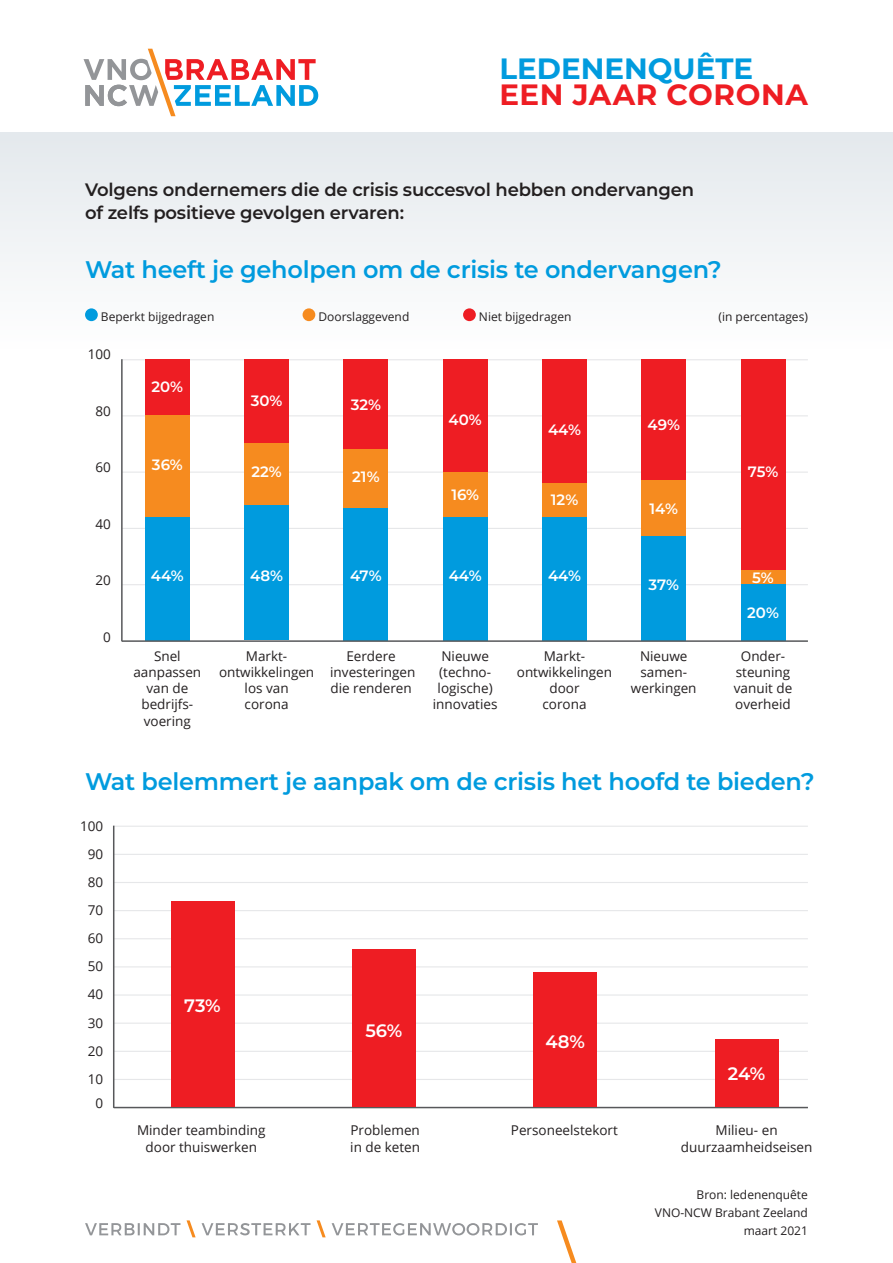
<style>
.page{position:relative;width:893px;height:1263px;background:#fff}
.page>*{position:absolute;margin:0;border:0;box-sizing:border-box;transform-origin:0 0}
.t1{font:700 29.4px "Montserrat";letter-spacing:.02em;color:#ee1d23}
.t2{font:700 29.4px "Montserrat";color:#009bde}
.t3{font:600 24px "Montserrat";letter-spacing:-.01em;color:#009bde}
.t4{font:600 18px/22.5px "Montserrat";letter-spacing:-.01em;color:#231f20}
.t5{font:600 18px "Montserrat";letter-spacing:-.005em;color:#fff}
.t6{font:600 15px "Montserrat";color:#fff}
.t7{font:13.5px/16.2px "Open Sans";color:#231f20;text-align:center}
.t8{font:12px/18px "Open Sans";color:#231f20;text-align:right}
</style>
<div class="page">
<svg style="left:557px;top:1220px;width:19px;height:43px"></svg>
<div style="left:0;top:132px;width:893px;height:217px;background:linear-gradient(to right,#f1f3f5,#f1f3f5)"></div>
<svg style="left:84px;top:49px;width:234px;height:67px"></svg>
<svg style="left:85px;top:1220px;width:453px;height:17px"></svg>
<hr style="left:114px;top:1079px;width:694px;height:1px;background:#e6e7e9">
<hr style="left:114px;top:1051px;width:694px;height:1px;background:#e6e7e9">
<hr style="left:114px;top:1022px;width:694px;height:2px;background:#e6e7e9">
<hr style="left:114px;top:994px;width:694px;height:1px;background:#e6e7e9">
<hr style="left:114px;top:966px;width:694px;height:1px;background:#e6e7e9">
<hr style="left:114px;top:882px;width:694px;height:1px;background:#e6e7e9">
<hr style="left:114px;top:938px;width:694px;height:1px;background:#e6e7e9">
<hr style="left:114px;top:854px;width:694px;height:1px;background:#e6e7e9">
<hr style="left:114px;top:910px;width:694px;height:1px;background:#e6e7e9">
<hr style="left:114px;top:826px;width:694px;height:1px;background:#e6e7e9">
<hr style="left:114px;top:1107px;width:694px;height:1px;background:#57585a">
<hr style="left:113px;top:826px;width:1px;height:282px;background:#57585a">
<div style="left:171px;top:901px;width:63px;height:206px;background:#ee1d23"></div>
<div style="left:352px;top:949px;width:64px;height:158px;background:#ee1d23"></div>
<div style="left:533px;top:972px;width:64px;height:135px;background:#ee1d23"></div>
<div style="left:715px;top:1039px;width:63px;height:68px;background:#ee1d23"></div>
<div style="left:85px;top:308px;width:13px;height:13px;background:#009bde;border-radius:50%"></div>
<div style="left:303px;top:308px;width:12px;height:13px;background:#f68b1f;border-radius:50%"></div>
<div style="left:463px;top:308px;width:13px;height:13px;background:#ee1d23;border-radius:50%"></div>
<hr style="left:122px;top:584px;width:686px;height:1px;background:#e6e7e9">
<hr style="left:122px;top:528px;width:686px;height:1px;background:#e6e7e9">
<hr style="left:122px;top:472px;width:686px;height:1px;background:#e6e7e9">
<hr style="left:122px;top:415px;width:686px;height:1px;background:#e6e7e9">
<hr style="left:122px;top:359px;width:686px;height:1px;background:#e6e7e9">
<hr style="left:121px;top:359px;width:2px;height:282px;background:#57585a">
<div style="left:145px;top:359px;width:45px;height:56px;background:#ee1d23"></div>
<div style="left:145px;top:415px;width:45px;height:102px;background:#f68b1f"></div>
<div style="left:145px;top:517px;width:45px;height:123px;background:#009bde"></div>
<div style="left:244px;top:359px;width:45px;height:85px;background:#ee1d23"></div>
<div style="left:244px;top:444px;width:45px;height:61px;background:#f68b1f"></div>
<div style="left:244px;top:505px;width:45px;height:135px;background:#009bde"></div>
<div style="left:343px;top:359px;width:45px;height:90px;background:#ee1d23"></div>
<div style="left:343px;top:449px;width:45px;height:59px;background:#f68b1f"></div>
<div style="left:343px;top:508px;width:45px;height:132px;background:#009bde"></div>
<div style="left:443px;top:359px;width:45px;height:113px;background:#ee1d23"></div>
<div style="left:443px;top:472px;width:45px;height:45px;background:#f68b1f"></div>
<div style="left:443px;top:517px;width:45px;height:123px;background:#009bde"></div>
<div style="left:542px;top:359px;width:45px;height:124px;background:#ee1d23"></div>
<div style="left:542px;top:483px;width:45px;height:34px;background:#f68b1f"></div>
<div style="left:542px;top:517px;width:45px;height:123px;background:#009bde"></div>
<div style="left:641px;top:359px;width:45px;height:121px;background:#ee1d23"></div>
<div style="left:641px;top:480px;width:45px;height:56px;background:#f68b1f"></div>
<div style="left:641px;top:536px;width:45px;height:104px;background:#009bde"></div>
<div style="left:741px;top:359px;width:44px;height:211px;background:#ee1d23"></div>
<div style="left:741px;top:570px;width:44px;height:14px;background:#f68b1f"></div>
<div style="left:741px;top:584px;width:44px;height:56px;background:#009bde"></div>
<hr style="left:122px;top:640px;width:686px;height:2px;background:#57585a">
<p class="t2" style="left:499px;top:48px;width:255px">LEDENENQUÊTE</p>
<p class="t1" style="left:499px;top:74px;width:310px">EEN JAAR CORONA</p>
<p class="t4" style="left:85px;top:178px;width:611px">Volgens ondernemers die de crisis succesvol hebben ondervangen of zelfs positieve gevolgen ervaren:</p>
<p class="t3" style="left:85px;top:253px;width:638px">Wat heeft je geholpen om de crisis te ondervangen?</p>
<p class="t8" style="left:101px;top:307px;width:115px">Beperkt bijgedragen</p>
<p class="t8" style="left:318px;top:307px;width:92px">Doorslaggevend</p>
<p class="t8" style="left:479px;top:307px;width:94px">Niet bijgedragen</p>
<p class="t8" style="left:719px;top:307px;width:91px">(in percentages)</p>
<p class="t7" style="left:88px;top:346px;width:25px">100</p>
<p class="t7" style="left:96px;top:402px;width:17px">80</p>
<p class="t7" style="left:96px;top:459px;width:17px">60</p>
<p class="t7" style="left:96px;top:515px;width:17px">40</p>
<p class="t7" style="left:96px;top:572px;width:17px">20</p>
<p class="t7" style="left:103px;top:628px;width:9px">0</p>
<p class="t6" style="left:152px;top:376px;width:33px">20%</p>
<p class="t6" style="left:152px;top:454px;width:32px">36%</p>
<p class="t6" style="left:151px;top:565px;width:34px">44%</p>
<p class="t6" style="left:251px;top:390px;width:33px">30%</p>
<p class="t6" style="left:251px;top:461px;width:32px">22%</p>
<p class="t6" style="left:250px;top:565px;width:34px">48%</p>
<p class="t6" style="left:351px;top:394px;width:32px">32%</p>
<p class="t6" style="left:352px;top:466px;width:29px">21%</p>
<p class="t6" style="left:350px;top:565px;width:33px">47%</p>
<p class="t6" style="left:449px;top:409px;width:35px">40%</p>
<p class="t6" style="left:548px;top:419px;width:34px">44%</p>
<p class="t6" style="left:648px;top:414px;width:34px">49%</p>
<p class="t6" style="left:451px;top:484px;width:29px">16%</p>
<p class="t6" style="left:551px;top:489px;width:29px">12%</p>
<p class="t6" style="left:650px;top:498px;width:30px">14%</p>
<p class="t6" style="left:449px;top:565px;width:34px">44%</p>
<p class="t6" style="left:548px;top:565px;width:34px">44%</p>
<p class="t6" style="left:648px;top:574px;width:32px">37%</p>
<p class="t7" style="left:154px;top:647px;width:28px">Snel</p>
<p class="t7" style="left:133px;top:664px;width:69px">aanpassen</p>
<p class="t7" style="left:146px;top:680px;width:43px">van de</p>
<p class="t7" style="left:141px;top:696px;width:53px">bedrijfs-</p>
<p class="t7" style="left:144px;top:712px;width:49px">voering</p>
<p class="t7" style="left:246px;top:647px;width:43px">Markt-</p>
<p class="t7" style="left:219px;top:664px;width:97px">ontwikkelingen</p>
<p class="t7" style="left:245px;top:680px;width:46px">los van</p>
<p class="t7" style="left:245px;top:696px;width:46px">corona</p>
<p class="t7" style="left:346px;top:647px;width:51px">Eerdere</p>
<p class="t7" style="left:330px;top:664px;width:87px">investeringen</p>
<p class="t7" style="left:330px;top:680px;width:83px">die renderen</p>
<p class="t7" style="left:441px;top:647px;width:49px">Nieuwe</p>
<p class="t7" style="left:439px;top:664px;width:53px">(techno-</p>
<p class="t7" style="left:438px;top:680px;width:57px">logische)</p>
<p class="t7" style="left:433px;top:696px;width:66px">innovaties</p>
<p class="t7" style="left:544px;top:647px;width:43px">Markt-</p>
<p class="t7" style="left:517px;top:664px;width:97px">ontwikkelingen</p>
<p class="t7" style="left:549px;top:680px;width:32px">door</p>
<p class="t7" style="left:542px;top:696px;width:46px">corona</p>
<p class="t7" style="left:640px;top:647px;width:49px;text-align:left">Nieuwe samen-</p>
<p class="t7" style="left:631px;top:680px;width:67px">werkingen</p>
<p class="t6" style="left:748px;top:461px;width:32px">75%</p>
<p class="t6" style="left:752px;top:567px;width:23px">5%</p>
<p class="t6" style="left:747px;top:602px;width:33px">20%</p>
<p class="t7" style="left:741px;top:647px;width:46px">Onder-</p>
<p class="t7" style="left:734px;top:664px;width:60px;text-align:left">steuning vanuit de</p>
<p class="t7" style="left:735px;top:696px;width:57px">overheid</p>
<p class="t3" style="left:85px;top:764px;width:731px">Wat belemmert je aanpak om de crisis het hoofd te bieden?</p>
<p class="t7" style="left:80px;top:817px;width:25px">100</p>
<p class="t7" style="left:88px;top:845px;width:17px">90</p>
<p class="t7" style="left:88px;top:874px;width:17px">80</p>
<p class="t7" style="left:88px;top:902px;width:17px">70</p>
<p class="t7" style="left:88px;top:930px;width:17px">60</p>
<p class="t7" style="left:88px;top:958px;width:17px">50</p>
<p class="t7" style="left:88px;top:986px;width:17px">40</p>
<p class="t7" style="left:88px;top:1014px;width:17px">30</p>
<p class="t7" style="left:88px;top:1042px;width:17px">20</p>
<p class="t7" style="left:88px;top:1070px;width:17px">10</p>
<p class="t7" style="left:96px;top:1094px;width:9px">0</p>
<p class="t5" style="left:184px;top:992px;width:38px">73%</p>
<p class="t5" style="left:365px;top:1018px;width:38px">56%</p>
<p class="t5" style="left:545px;top:1029px;width:41px">48%</p>
<p class="t5" style="left:728px;top:1060px;width:39px">24%</p>
<p class="t7" style="left:137px;top:1122px;width:130px">Minder teambinding door thuiswerken</p>
<p class="t7" style="left:681px;top:1122px;width:133px">Milieu- en duurzaamheidseisen</p>
<p class="t7" style="left:350px;top:1122px;width:71px">Problemen</p>
<p class="t7" style="left:511px;top:1122px;width:108px">Personeelstekort</p>
<p class="t7" style="left:350px;top:1138px;width:71px">in de keten</p>
<p class="t8" style="left:655px;top:1185px;width:155px">Bron: ledenenquête<br>VNO-NCW Brabant Zeeland maart 2021</p>
</div>
